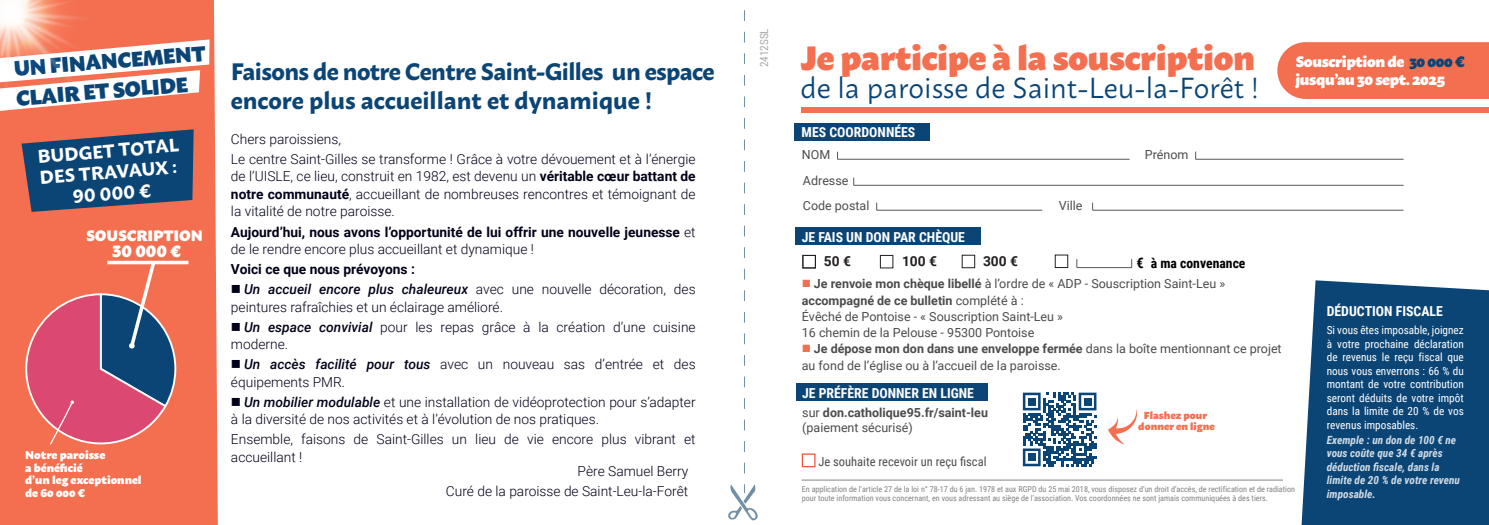
<style>
.page{position:relative;width:1489px;height:525px;background:#fff}
.page>*{position:absolute;margin:0;border:0;box-sizing:border-box;transform-origin:0 0}
.t1{font:900 33.5px "Macho";letter-spacing:-.01em;color:#f36f50}
.t2{font:28.88px "Macho";color:#0b4576}
.t3{font:700 23.75px/28.5px "Macho";letter-spacing:-.025em;color:#0b4576}
.t4{font:900 21.12px/29.4px "Macho";color:#0b4576}
.t5{font:700 18.38px/21.2px "Macho";color:#fff;text-align:center}
.t6{font:900 16.25px "Macho";color:#fff}
.t7{font:900 15px/18px "Macho";letter-spacing:-.025em;color:#fff}
.t8{font:300 13.75px/17.5px "Roboto";color:#00001a}
.t9{font:700 13.75px/17.5px "Roboto";color:#00001a}
.t10{font:700 13.75px "Roboto Condensed";color:#fff}
.t11{font:700 13.75px "Roboto Condensed";color:#000}
.t12{font:700 13.75px "Roboto";color:#231f20}
.t13{font:12.5px/16.2px "Roboto";color:#4b4c4d}
.t14{font:700 12.5px/15px "Roboto";color:#4b4c4d}
.t15{font:12.5px "Roboto Condensed";color:#4b4c4d}
.t16{font:11.25px/13.5px "Roboto Condensed";color:#fff;text-align:justify}
.t17{font:italic 700 11.25px/13.5px "Roboto Condensed";color:rgb(255 255 255/.81)}
.t18{font:900 11.25px/12.5px "Macho";color:#fff}
.t19{font:11.25px "Roboto Condensed";color:#a8a9ad}
.t20{font:900 10.12px/10.6px "Macho";color:#f36f50;text-align:center}
.t21{font:8.12px/9.8px "Roboto Condensed";color:#808285}
.s1{font-weight:700}
.s2{font-weight:300}
.s3{font-weight:500;font-style:italic}
.s4{font-size:14.5px}
.s5{color:#0b4576}
.s6{color:#f36f50}
.s7{font-weight:400}
</style>
<div class="page">
<div style="left:1277px;top:42px;width:211px;height:57px;background:#f36f50"></div>
<div style="left:794px;top:123px;width:135px;height:17px;background:#0b4576"></div>
<div style="left:794px;top:227px;width:186px;height:18px;background:#0b4576"></div>
<div style="left:795px;top:383px;width:192px;height:18px;background:#0b4576"></div>
<hr style="left:837px;top:159px;width:292px;height:1px;background:#55575c">
<hr style="left:876px;top:210px;width:166px;height:1px;background:#55575c">
<hr style="left:1195px;top:159px;width:208px;height:1px;background:#55575c">
<hr style="left:853px;top:185px;width:550px;height:1px;background:#55575c">
<hr style="left:1092px;top:210px;width:311px;height:1px;background:#55575c">
<svg style="left:1301px;top:280px;width:187px;height:244px;background:#215582"></svg>
<div style="left:802px;top:255px;width:13px;height:13px;border:1px solid #231f20"></div>
<div style="left:880px;top:255px;width:13px;height:13px;border:1px solid #231f20"></div>
<div style="left:801px;top:453px;width:14px;height:14px;border:1px solid #ef5041"></div>
<hr style="left:1076px;top:267px;width:55px;height:1px;background:#55575c">
<div style="left:801px;top:107px;width:687px;height:5px;background:#f36f50"></div>
<svg style="left:728px;top:10px;width:29px;height:511px"></svg>
<hr style="left:801px;top:479px;width:481px;height:1px;background:#808285">
<div style="left:0;top:0;width:218px;height:524px;background:#f36f50"></div>
<svg style="left:22px;top:129px;width:172px;height:83px;background:#364c6e"></svg>
<svg style="left:177px;top:260px;width:11px;height:4px"></svg>
<svg style="left:16px;top:258px;width:161px;height:196px;background:#c5646c"></svg>
<svg style="left:0;top:0;width:209px;height:114px"></svg>
<svg style="left:1022px;top:392px;width:74px;height:74px"></svg>
<div style="left:1027px;top:397px;width:8px;height:8px;background:#0b4576"></div>
<div style="left:1083px;top:397px;width:8px;height:8px;background:#0b4576"></div>
<div style="left:1027px;top:453px;width:8px;height:8px;background:#0b4576"></div>
<svg style="left:1108px;top:409px;width:29px;height:35px"></svg>
<h3 class="t4" style="left:12px;top:52px;width:194px;rotate:-5deg">UN FINANCEMENT<br>CLAIR ET SOLIDE</h3>
<h3 class="t5" style="left:37px;top:144px;width:143px;rotate:-5deg">BUDGET TOTAL<br>DES TRAVAUX :<br>90 000 €</h3>
<p class="t7" style="left:86px;top:225px;width:118px">SOUSCRIPTION</p>
<p class="t6" style="left:112px;top:236px;width:70px">30 000 €</p>
<p class="t18" style="left:25px;top:447px;width:118px">Notre paroisse<br>a bénéficié<br>d’un leg exceptionnel de 60 000 €</p>
<h3 class="t3" style="left:231px;top:55px;width:485px">Faisons de notre Centre Saint-Gilles un espace encore plus accueillant et dynamique !</h3>
<p class="t8" style="left:231px;top:128px;width:466px;line-height:20px">Chers paroissiens,<br>Le centre Saint-Gilles se transforme ! Grâce à votre dévouement et à l’énergie</p>
<p class="t8" style="left:231px;top:167px;width:466px;text-align:justify">de l’UISLE, ce lieu, construit en 1982, est devenu un <span class="s1">véritable cœur battant de notre communauté</span>, accueillant de nombreuses rencontres et témoignant de la vitalité de notre paroisse.</p>
<p class="t9" style="left:231px;top:222px;width:466px">Aujourd’hui, nous avons l’opportunité de lui offrir une nouvelle jeunesse <span class="s2">et de le rendre encore plus accueillant et dynamique !</span></p>
<p class="t9" style="left:231px;top:260px;width:185px">Voici ce que nous prévoyons :</p>
<p class="t8" style="left:231px;top:280px;width:466px">■ <span class="s3">Un accueil encore plus chaleureux</span> avec une nouvelle décoration, des peintures rafraîchies et un éclairage amélioré.</p>
<p class="t8" style="left:231px;top:317px;width:466px">■ <span class="s3">Un espace convivial</span> pour les repas grâce à la création d’une cuisine moderne.</p>
<p class="t8" style="left:231px;top:355px;width:466px">■ <span class="s3">Un accès facilité pour tous</span> avec un nouveau sas d’entrée et des équipements PMR.</p>
<p class="t8" style="left:231px;top:392px;width:466px">■ <span class="s3">Un mobilier modulable</span> et une installation de vidéoprotection pour s’adapter à la diversité de nos activités et à l’évolution de nos pratiques.</p>
<p class="t8" style="left:231px;top:430px;width:466px">Ensemble, faisons de Saint-Gilles un lieu de vie encore plus vibrant et accueillant !</p>
<p class="t8" style="left:446px;top:460px;width:244px;line-height:20px;text-align:right">Père Samuel Berry<br>Curé de la paroisse de Saint-Leu-la-Forêt</p>
<p class="t19" style="left:756px;top:67px;width:41px;rotate:-90deg">2412SSL</p>
<h1 class="t1" style="left:800px;top:28px;width:456px">Je participe à la souscription</h1>
<h2 class="t2" style="left:800px;top:63px;width:460px">de la paroisse de Saint-Leu-la-Forêt !</h2>
<p class="t10" style="left:801px;top:123px;width:115px">MES COORDONNÉES</p>
<p class="t13" style="left:801px;top:146px;width:30px">NOM</p>
<p class="t13" style="left:1144px;top:146px;width:45px">Prénom</p>
<p class="t13" style="left:802px;top:168px;width:68px;line-height:24.9px">Adresse<br>Code postal</p>
<p class="t13" style="left:1058px;top:197px;width:25px">Ville</p>
<p class="t10" style="left:801px;top:227px;width:165px">JE FAIS UN DON PAR CHÈQUE</p>
<p class="t12" style="left:823px;top:251px;width:29px">50 €</p>
<p class="t12" style="left:902px;top:251px;width:36px">100 €</p>
<p class="t12" style="left:983px;top:251px;width:36px">300 €</p>
<p class="t11" style="left:1136px;top:253px;width:111px"><span class="s4">€</span> à ma convenance</p>
<p class="t7" style="left:1295px;top:51px;width:171px">Souscription de <span class="s5">30 000 € </span>jusqu’au 30 sept. 2025</p>
<p class="t13" style="left:801px;top:275px;width:425px"><span class="s6">■</span> <span class="s1">Je renvoie mon chèque libellé</span> à l’ordre de « ADP - Souscription Saint-Leu » <span class="s1">accompagné de ce bulletin</span> complété à :<br>Évêché de Pontoise - « Souscription Saint-Leu »<br>16 chemin de la Pelouse - 95300 Pontoise</p>
<p class="t13" style="left:801px;top:340px;width:481px"><span class="s6">■</span> <span class="s1">Je dépose mon don dans une enveloppe fermée</span> dans la boîte mentionnant ce projet au fond de l’église ou à l’accueil de la paroisse.</p>
<p class="t14" style="left:802px;top:404px;width:187px"><span class="s7">sur</span> don.catholique95.fr/saint-leu <span class="s7">(paiement sécurisé)</span></p>
<p class="t10" style="left:802px;top:383px;width:173px">JE PRÉFÈRE DONNER EN LIGNE</p>
<p class="t20" style="left:1138px;top:408px;width:78px">Flashez pour donner en ligne</p>
<p class="t15" style="left:818px;top:452px;width:170px">Je souhaite recevoir un reçu fiscal</p>
<p class="t21" style="left:801px;top:483px;width:494px">En application de l’article 27 de la loi n° 78-17 du 6 jan. 1978 et aux RGPD du 25 mai 2018, vous disposez d’un droit d’accès, de rectification et de radiation pour toute information vous concernant, en vous adressant au siège de l’association. Vos coordonnées ne sont jamais communiquées à des tiers.</p>
<p class="t10" style="left:1326px;top:301px;width:118px">DÉDUCTION FISCALE</p>
<p class="t16" style="left:1326px;top:323px;width:138px">Si vous êtes imposable, joignez à votre prochaine déclaration de revenus le reçu fiscal que nous vous enverrons : 66 % du montant de votre contribution seront déduits de votre impôt dans la limite de 20 % de vos revenus imposables.</p>
<p class="t17" style="left:1326px;top:432px;width:135px">Exemple : un don de 100 € ne vous coûte que 34 € après déduction fiscale, dans la limite de 20 % de votre revenu imposable.</p>
</div>
